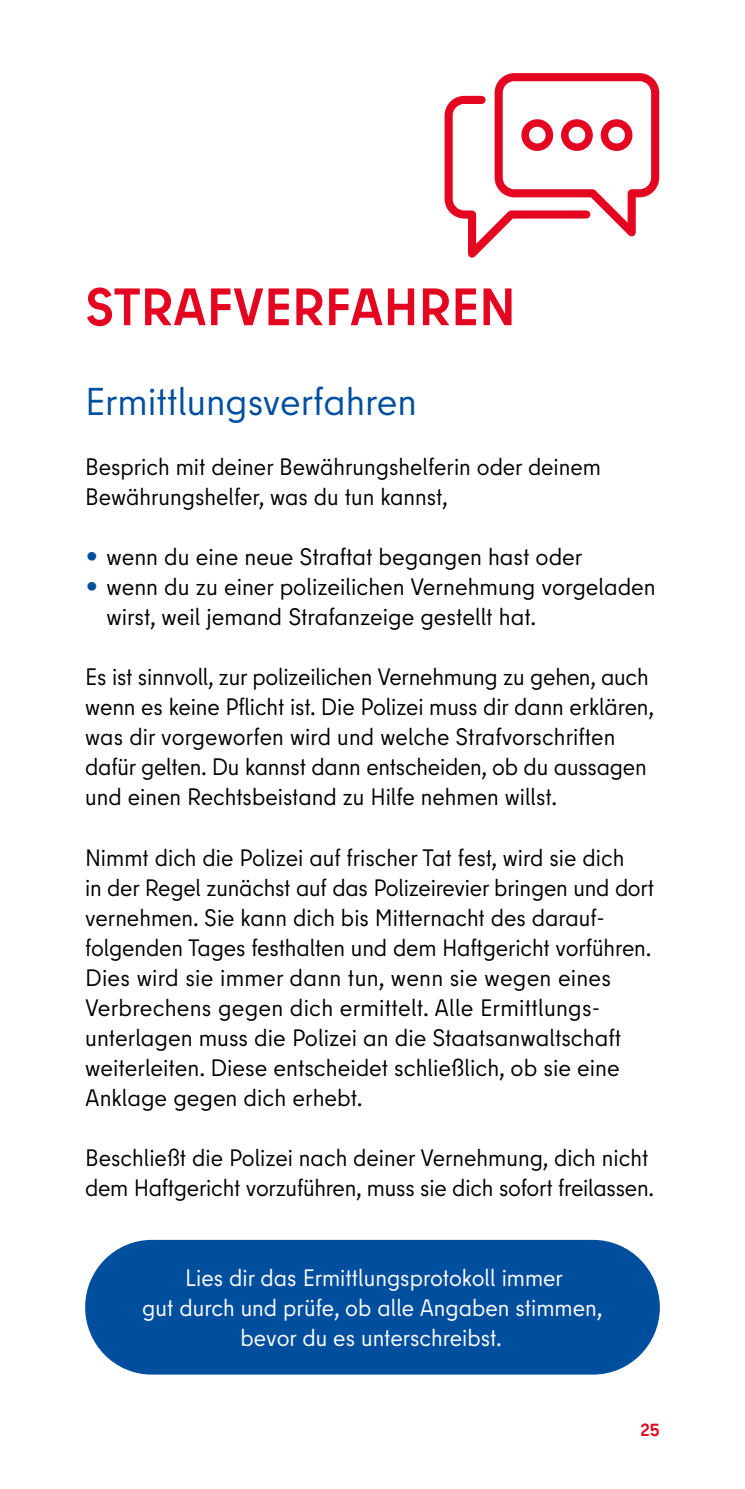
<style>
.page{position:relative;width:745px;height:1489px;background:#fff}
.page>*{position:absolute;margin:0;border:0;box-sizing:border-box;transform-origin:0 0}
.Big_Sub{font:700 52.5px "Berlin Type";color:#e40521}
.Intro_15_5_pt{font:38.75px "Berlin Type";color:#004f9f}
.Copy_9_5_pt{font:23.75px/30px "Berlin Type";color:#000}
.Copy_9_5_pt-2{font:23.75px/30px "Berlin Type";color:#fff;text-align:center}
.t1{font:700 17.5px "Berlin Type";color:#e40521}
.s1{font-size:30px;color:#004f9f}
</style>
<div class="page">
<svg style="left:444px;top:73px;width:216px;height:185px"></svg>
<div style="left:85px;top:1239px;width:574px;height:135px;background:#004f9f;border-radius:67px"></div>
<p class="Big_Sub" style="left:85px;top:273px;width:432px">STRAFVERFAHREN</p>
<p class="Intro_15_5_pt" style="left:85px;top:377px;width:333px">Ermittlungsverfahren</p>
<p class="Copy_9_5_pt" style="left:85px;top:452px;width:517px">Besprich mit deiner Bewährungshelferin oder deinem<br>Bewährungshelfer, was du tun kannst,</p>
<p class="Copy_9_5_pt" style="left:85px;top:542px;width:498px"><span class="s1">•</span> wenn du eine neue Straftat begangen hast oder</p>
<p class="Copy_9_5_pt" style="left:106px;top:572px;width:550px;text-indent:-21px"><span class="s1">•</span> wenn du zu einer polizeilichen Vernehmung vorgeladen wirst, weil jemand Strafanzeige gestellt hat.</p>
<p class="Copy_9_5_pt" style="left:85px;top:662px;width:570px">Es ist sinnvoll, zur polizeilichen Vernehmung zu gehen, auch wenn es keine Pflicht ist. Die Polizei muss dir dann erklären, was dir vorgeworfen wird und welche Strafvorschriften dafür gelten. Du kannst dann entscheiden, ob du aussagen und einen Rechtsbeistand zu Hilfe nehmen willst.</p>
<p class="Copy_9_5_pt" style="left:85px;top:842px;width:570px">Nimmt dich die Polizei auf frischer Tat fest, wird sie dich<br>in der Regel zunächst auf das Polizeirevier bringen und dort vernehmen. Sie kann dich bis Mitternacht des darauf&shy;folgenden Tages festhalten und dem Haftgericht vorführen.<br>Dies wird sie immer dann tun, wenn sie wegen eines Verbrechens gegen dich ermittelt. Alle Ermittlungs&shy;unterlagen muss die Polizei an die Staatsanwaltschaft weiterleiten. Diese entscheidet schließlich, ob sie eine Anklage gegen dich erhebt.</p>
<p class="Copy_9_5_pt" style="left:85px;top:1142px;width:570px">Beschließt die Polizei nach deiner Vernehmung, dich nicht dem Haftgericht vorzuführen, muss sie dich sofort freilassen.</p>
<p class="Copy_9_5_pt-2" style="left:142px;top:1262px;width:461px">Lies dir das Ermittlungsprotokoll immer<br>gut durch und prüfe, ob alle Angaben stimmen, bevor du es unterschreibst.</p>
<p class="t1" style="left:640px;top:1418px;width:21px">25</p>
</div>
